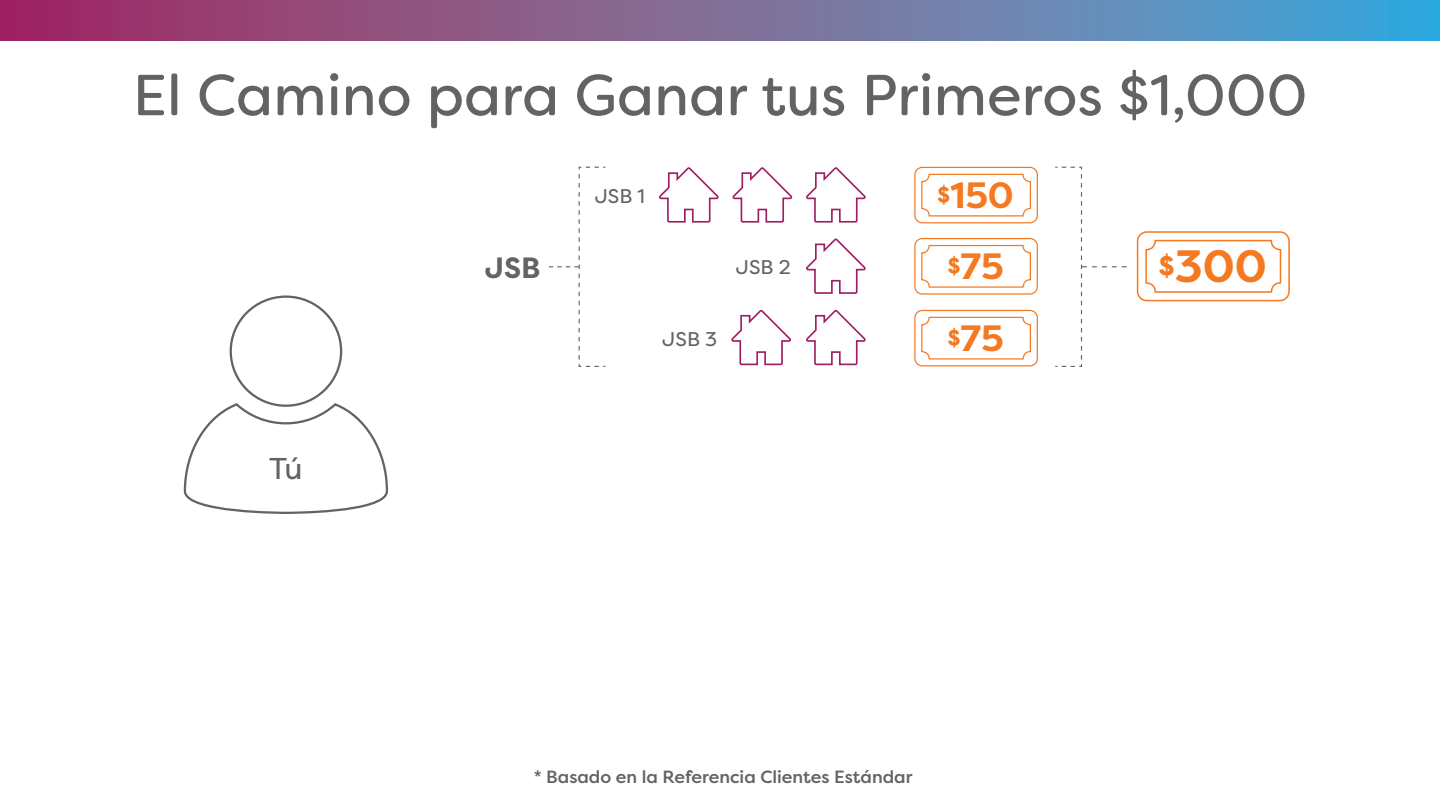
<style>
.page{position:relative;width:1440px;height:810px;background:#fff}
.page>*{position:absolute;margin:0;border:0;box-sizing:border-box;transform-origin:0 0}
.t1{font:57.75px "Energy Soft";color:#636366}
.bulleted_text{font:700 45.22px "Energy";color:#f47921}
.bulleted_text-2{font:700 36.53px "Energy";color:#f47921}
.bulleted_text-3{font:30.08px "Energy";color:#636366}
.t2{font:700 29.25px "Energy";color:#636366}
.t3{font:19.8px "Energy";color:#636366}
.t4{font:500 17.62px "Energy";color:#636366}
.s1{font-size:23.7px}
.s2{font-size:29.33px}
</style>
<div class="page">
<svg style="left:0;top:0;width:1440px;height:40px"></svg>
<div style="left:914px;top:167px;width:124px;height:56px;border:1px solid #f47921;border-radius:7px"></div>
<div style="left:921px;top:174px;width:110px;height:42px;border:1px solid #f47921;border-radius:7px"></div>
<div style="left:914px;top:238px;width:124px;height:57px;border:1px solid #f47921;border-radius:7px"></div>
<div style="left:921px;top:245px;width:110px;height:43px;border:1px solid #f47921;border-radius:7px"></div>
<div style="left:914px;top:310px;width:124px;height:56px;border:1px solid #f47921;border-radius:7px"></div>
<div style="left:921px;top:317px;width:110px;height:43px;border:1px solid #f47921;border-radius:7px"></div>
<svg style="left:549px;top:166px;width:57px;height:201px"></svg>
<svg style="left:806px;top:238px;width:60px;height:56px"></svg>
<svg style="left:806px;top:167px;width:60px;height:56px"></svg>
<svg style="left:732px;top:167px;width:61px;height:56px"></svg>
<svg style="left:659px;top:167px;width:60px;height:56px"></svg>
<div style="left:1137px;top:231px;width:153px;height:70px;border:2px solid #f47921;border-radius:9px"></div>
<div style="left:1145px;top:240px;width:136px;height:53px;border:2px solid #f47921;border-radius:9px"></div>
<svg style="left:1055px;top:166px;width:72px;height:201px"></svg>
<svg style="left:183px;top:401px;width:206px;height:113px"></svg>
<div style="left:230px;top:295px;width:112px;height:112px;border:2px solid #636366;border-radius:50%"></div>
<svg style="left:806px;top:309px;width:60px;height:57px"></svg>
<svg style="left:731px;top:309px;width:60px;height:57px"></svg>
<p class="t1" style="left:133px;top:58px;width:1176px">El Camino para Ganar tus Primeros $1,000</p>
<p class="bulleted_text-3" style="left:269px;top:449px;width:35px">Tú</p>
<p class="t3" style="left:595px;top:183px;width:52px">JSB 1</p>
<p class="t2" style="left:485px;top:249px;width:57px">JSB</p>
<p class="t3" style="left:736px;top:254px;width:57px">JSB 2</p>
<p class="t3" style="left:662px;top:326px;width:57px">JSB 3</p>
<p class="bulleted_text-2" style="left:937px;top:172px;width:78px"><span class="s1">$</span>150</p>
<p class="bulleted_text-2" style="left:947px;top:243px;width:58px"><span class="s1">$</span>75</p>
<p class="bulleted_text-2" style="left:947px;top:315px;width:58px"><span class="s1">$</span>75</p>
<p class="bulleted_text" style="left:1158px;top:238px;width:110px"><span class="s2">$</span>300</p>
<p class="t4" style="left:534px;top:765px;width:380px">* Basado en la Referencia Clientes Estándar</p>
</div>
